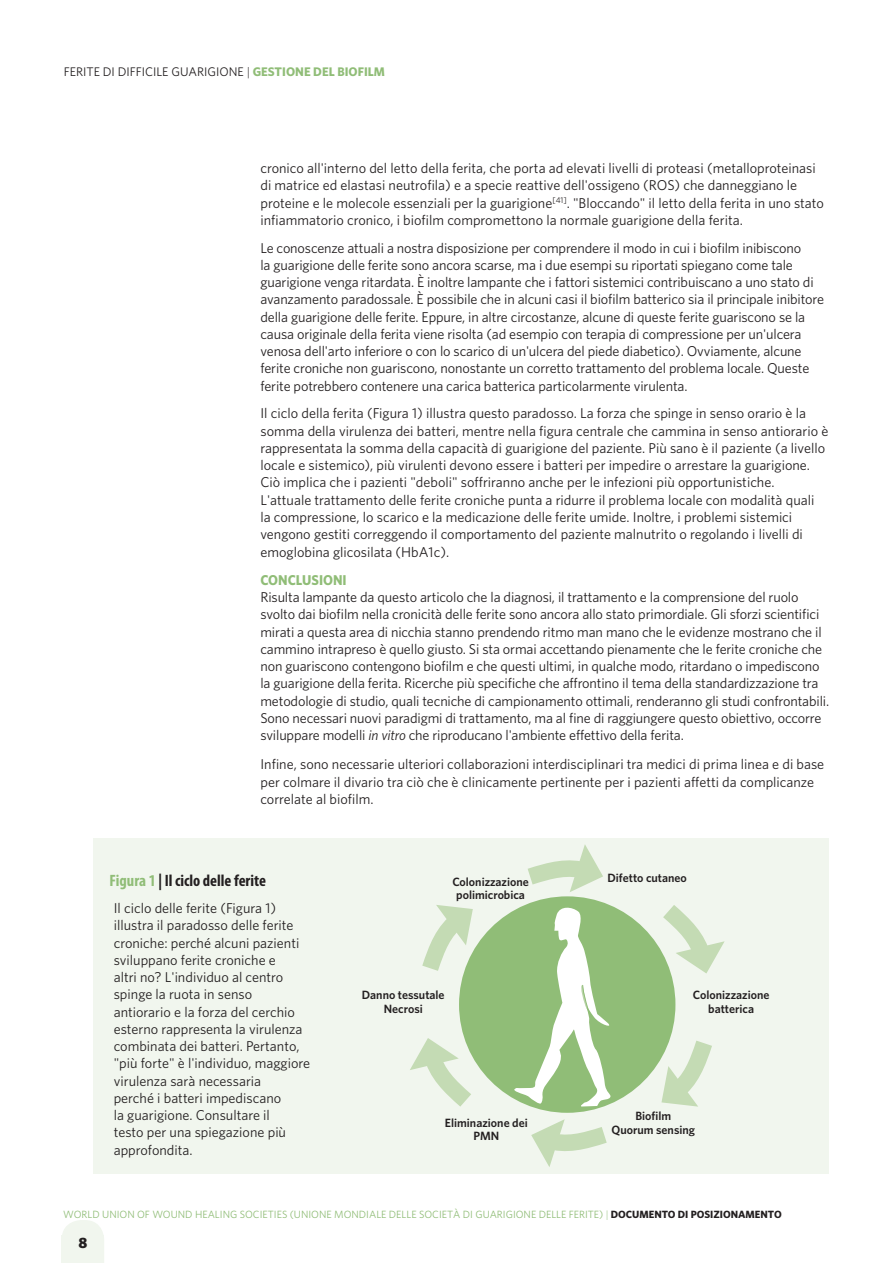
<style>
.page{position:relative;width:893px;height:1263px;background:#fff}
.page>*{position:absolute;margin:0;border:0;box-sizing:border-box;transform-origin:0 0}
.t1{font:700 condensed 16.5px "Myriad Pro";color:#231f20}
.t2{font:900 15px "Whitney";color:#231f20}
.t3{font:14.25px/17.2px "Whitney";letter-spacing:-.01em;color:#231f20}
.t4{font:700 14.25px "Whitney";color:#90bd77;scale:.95 1}
.t5{font:12.45px "Whitney";color:#231f20}
.t6{font:600 12px/13.5px "Whitney";color:#231f20;text-align:center}
.t7{font:10.5px "Whitney";color:#90bd77}
.s1{font-weight:300}
.s2{font-weight:700;color:#90bd77}
.s3{font-style:italic}
.s4{color:#90bd77}
.s5{font-weight:700;color:#231f20}
</style>
<div class="page">
<svg style="left:62px;top:1220px;width:42px;height:16px"></svg>
<div style="left:62px;top:1236px;width:42px;height:27px;background:#f1f6ee"></div>
<div style="left:94px;top:838px;width:735px;height:336px;background:#f1f6ee"></div>
<div style="left:459px;top:896px;width:216px;height:217px;background:#90bd77;border-radius:50%"></div>
<svg style="left:511px;top:905px;width:103px;height:201px"></svg>
<svg style="left:422px;top:905px;width:60px;height:84px"></svg>
<svg style="left:528px;top:845px;width:75px;height:52px"></svg>
<svg style="left:645px;top:905px;width:80px;height:72px"></svg>
<svg style="left:652px;top:1023px;width:60px;height:84px"></svg>
<svg style="left:531px;top:1119px;width:76px;height:48px"></svg>
<svg style="left:410px;top:1034px;width:79px;height:73px"></svg>
<p class="t5" style="left:64px;top:64px;width:323px">FERITE DI DIFFICILE GUARIGIONE <span class="s1">|</span> <span class="s2">GESTIONE DEL BIOFILM</span></p>
<p class="t3" style="left:260px;top:159px;width:565px">cronico all'interno del letto della ferita, che porta ad elevati livelli di proteasi (metalloproteinasi di matrice ed elastasi neutrofila) e a specie reattive dell'ossigeno (ROS) che danneggiano le proteine e le molecole essenziali per la guarigione<sup>[41]</sup>. "Bloccando" il letto della ferita in uno stato infiammatorio cronico, i biofilm compromettono la normale guarigione della ferita.</p>
<p class="t3" style="left:260px;top:239px;width:565px">Le conoscenze attuali a nostra disposizione per comprendere il modo in cui i biofilm inibiscono<br>la guarigione delle ferite sono ancora scarse, ma i due esempi su riportati spiegano come tale guarigione venga ritardata. È inoltre lampante che i fattori sistemici contribuiscano a uno stato di avanzamento paradossale. È possibile che in alcuni casi il biofilm batterico sia il principale inibitore della guarigione delle ferite. Eppure, in altre circostanze, alcune di queste ferite guariscono se la causa originale della ferita viene risolta (ad esempio con terapia di compressione per un'ulcera venosa dell'arto inferiore o con lo scarico di un'ulcera del piede diabetico). Ovviamente, alcune ferite croniche non guariscono, nonostante un corretto trattamento del problema locale. Queste ferite potrebbero contenere una carica batterica particolarmente virulenta.</p>
<p class="t3" style="left:260px;top:404px;width:569px">Il ciclo della ferita (Figura 1) illustra questo paradosso. La forza che spinge in senso orario è la somma della virulenza dei batteri, mentre nella figura centrale che cammina in senso antiorario è rappresentata la somma della capacità di guarigione del paziente. Più sano è il paziente (a livello locale e sistemico), più virulenti devono essere i batteri per impedire o arrestare la guarigione.<br>Ciò implica che i pazienti "deboli" soffriranno anche per le infezioni più opportunistiche.<br>L'attuale trattamento delle ferite croniche punta a ridurre il problema locale con modalità quali<br>la compressione, lo scarico e la medicazione delle ferite umide. Inoltre, i problemi sistemici vengono gestiti correggendo il comportamento del paziente malnutrito o regolando i livelli di emoglobina glicosilata (HbA1c).</p>
<p class="t4" style="left:260px;top:571px;width:92px">CONCLUSIONI</p>
<p class="t3" style="left:260px;top:588px;width:570px">Risulta lampante da questo articolo che la diagnosi, il trattamento e la comprensione del ruolo svolto dai biofilm nella cronicità delle ferite sono ancora allo stato primordiale. Gli sforzi scientifici mirati a questa area di nicchia stanno prendendo ritmo man mano che le evidenze mostrano che il cammino intrapreso è quello giusto. Si sta ormai accettando pienamente che le ferite croniche che non guariscono contengono biofilm e che questi ultimi, in qualche modo, ritardano o impediscono la guarigione della ferita. Ricerche più specifiche che affrontino il tema della standardizzazione tra metodologie di studio, quali tecniche di campionamento ottimali, renderanno gli studi confrontabili.<br>Sono necessari nuovi paradigmi di trattamento, ma al fine di raggiungere questo obiettivo, occorre sviluppare modelli <span class="s3">in vitro</span> che riproducano l'ambiente effettivo della ferita.</p>
<p class="t3" style="left:260px;top:755px;width:565px">Infine, sono necessarie ulteriori collaborazioni interdisciplinari tra medici di prima linea e di base per colmare il divario tra ciò che è clinicamente pertinente per i pazienti affetti da complicanze correlate al biofilm.</p>
<p class="t1" style="left:109px;top:870px;width:158px"><span class="s4">Figura 1</span> | Il ciclo delle ferite</p>
<p class="t3" style="left:114px;top:899px;width:198px">Il ciclo delle ferite (Figura 1) illustra il paradosso delle ferite croniche: perché alcuni pazienti sviluppano ferite croniche e<br>altri no? L'individuo al centro spinge la ruota in senso antiorario e la forza del cerchio esterno rappresenta la virulenza combinata dei batteri. Pertanto, "più forte" è l'individuo, maggiore virulenza sarà necessaria<br>perché i batteri impediscano<br>la guarigione. Consultare il<br>testo per una spiegazione più approfondita.</p>
<p class="t6" style="left:452px;top:875px;width:78px">Colonizzazione polimicrobica</p>
<p class="t6" style="left:607px;top:870px;width:81px">Difetto cutaneo</p>
<p class="t6" style="left:362px;top:988px;width:84px">Danno tessutale<br>Necrosi</p>
<p class="t6" style="left:693px;top:988px;width:78px">Colonizzazione batterica</p>
<p class="t6" style="left:445px;top:1115px;width:84px">Eliminazione dei<br>PMN</p>
<p class="t6" style="left:611px;top:1109px;width:85px">Biofilm<br>Quorum sensing</p>
<p class="t7" style="left:63px;top:1208px;width:720px">WORLD UNION OF WOUND HEALING SOCIETIES (UNIONE MONDIALE DELLE SOCIETÀ DI GUARIGIONE DELLE FERITE) <span class="s1">|</span> <span class="s5">DOCUMENTO DI POSIZIONAMENTO</span></p>
<p class="t2" style="left:78px;top:1234px;width:10px">8</p>
</div>
